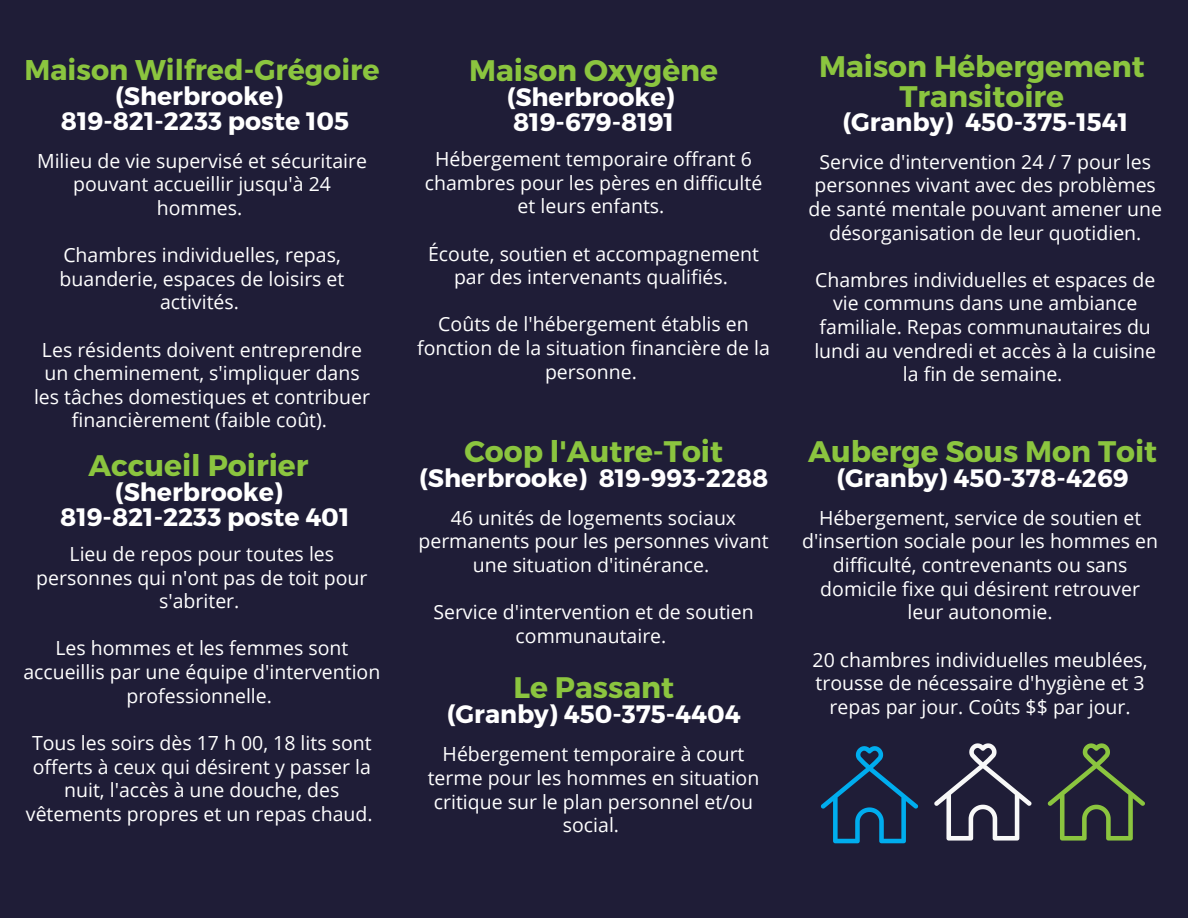
<style>
.page{position:relative;width:1188px;height:918px;background:#1f1d37}
.page>*{position:absolute;margin:0;border:0;box-sizing:border-box;transform-origin:0 0}
.t1{font:700 29.7px/29.2px "Montserrat";color:#8bc53f;text-align:center}
.t2{font:700 28.5px "Montserrat";color:#8bc53f}
.t3{font:700 25.2px/24.8px "Montserrat";color:#fff;text-align:center}
.t4{font:19.5px/23.7px "Open Sans";color:#fff;text-align:center}
</style>
<div class="page">
<svg style="left:821px;top:746px;width:97px;height:97px"></svg>
<svg style="left:934px;top:743px;width:98px;height:98px"></svg>
<svg style="left:1048px;top:743px;width:97px;height:98px"></svg>
<p class="t2" style="left:25px;top:52px;width:357px">Maison Wilfred-Grégoire</p>
<p class="t3" style="left:61px;top:82px;width:290px">(Sherbrooke)<br>819-821-2233 poste 105</p>
<h2 class="t4" style="left:37px;top:148px;width:331px">Milieu de vie supervisé et sécuritaire pouvant accueillir jusqu'à 24 hommes.</h2>
<p class="t4" style="left:60px;top:243px;width:286px">Chambres individuelles, repas, buanderie, espaces de loisirs et activités.</p>
<p class="t4" style="left:34px;top:337px;width:338px">Les résidents doivent entreprendre un cheminement, s'impliquer dans les tâches domestiques et contribuer financièrement (faible coût).</p>
<h2 class="t1" style="left:88px;top:450px;width:222px">Accueil Poirier</h2>
<h2 class="t3" style="left:60px;top:478px;width:291px">(Sherbrooke)<br>819-821-2233 poste 401</h2>
<h1 class="t4" style="left:36px;top:541px;width:333px">Lieu de repos pour toutes les personnes qui n'ont pas de toit pour s'abriter.</h1>
<p class="t4" style="left:23px;top:636px;width:358px">Les hommes et les femmes sont accueillis par une équipe d'intervention professionnelle.</p>
<p class="t4" style="left:26px;top:730px;width:348px">Tous les soirs dès 17 h 00, 18 lits sont offerts à ceux qui désirent y passer la nuit, l'accès à une douche, des vêtements propres et un repas chaud.</p>
<p class="t1" style="left:469px;top:55px;width:250px">Maison Oxygène</p>
<p class="t3" style="left:507px;top:84px;width:169px;text-align:left">(Sherbrooke)<br>819-679-8191</p>
<h1 class="t4" style="left:425px;top:147px;width:339px">Hébergement temporaire offrant 6 chambres pour les pères en difficulté et leurs enfants.</h1>
<p class="t4" style="left:428px;top:241px;width:332px">Écoute, soutien et accompagnement par des intervenants qualifiés.</p>
<p class="t4" style="left:417px;top:312px;width:354px">Coûts de l'hébergement établis en fonction de la situation financière de la personne.</p>
<p class="t1" style="left:464px;top:435px;width:260px">Coop l'Autre-Toit</p>
<p class="t3" style="left:419px;top:464px;width:351px">(Sherbrooke) 819-993-2288</p>
<p class="t4" style="left:418px;top:505px;width:352px">46 unités de logements sociaux permanents pour les personnes vivant une situation d'itinérance.</p>
<p class="t4" style="left:433px;top:600px;width:322px">Service d'intervention et de soutien communautaire.</p>
<p class="t1" style="left:514px;top:672px;width:162px">Le Passant</p>
<p class="t3" style="left:447px;top:701px;width:295px">(Granby) 450-375-4404</p>
<p class="t4" style="left:428px;top:742px;width:333px">Hébergement temporaire à court terme pour les hommes en situation critique sur le plan personnel et/ou social.</p>
<p class="t1" style="left:819px;top:51px;width:327px">Maison Hébergement<br>Transitoire</p>
<p class="t3" style="left:842px;top:109px;width:113px">(Granby)</p>
<h1 class="t3" style="left:965px;top:109px;width:165px">450-375-1541</h1>
<h2 class="t4" style="left:809px;top:149px;width:355px">Service d'intervention 24 / 7 pour les personnes vivant avec des problèmes de santé mentale pouvant amener une désorganisation de leur quotidien.</h2>
<p class="t4" style="left:814px;top:267px;width:343px">Chambres individuelles et espaces de vie communs dans une ambiance familiale. Repas communautaires du lundi au vendredi et accès à la cuisine la fin de semaine.</p>
<p class="t1" style="left:808px;top:435px;width:351px">Auberge Sous Mon Toit</p>
<p class="t3" style="left:837px;top:464px;width:294px">(Granby) 450-378-4269</p>
<p class="t4" style="left:802px;top:505px;width:358px">Hébergement, service de soutien et d'insertion sociale pour les hommes en difficulté, contrevenants ou sans domicile fixe qui désirent retrouver leur autonomie.</p>
<h1 class="t4" style="left:813px;top:647px;width:337px">20 chambres individuelles meublées, trousse de nécessaire d'hygiène et 3 repas par jour. Coûts $$ par jour.</h1>
</div>
